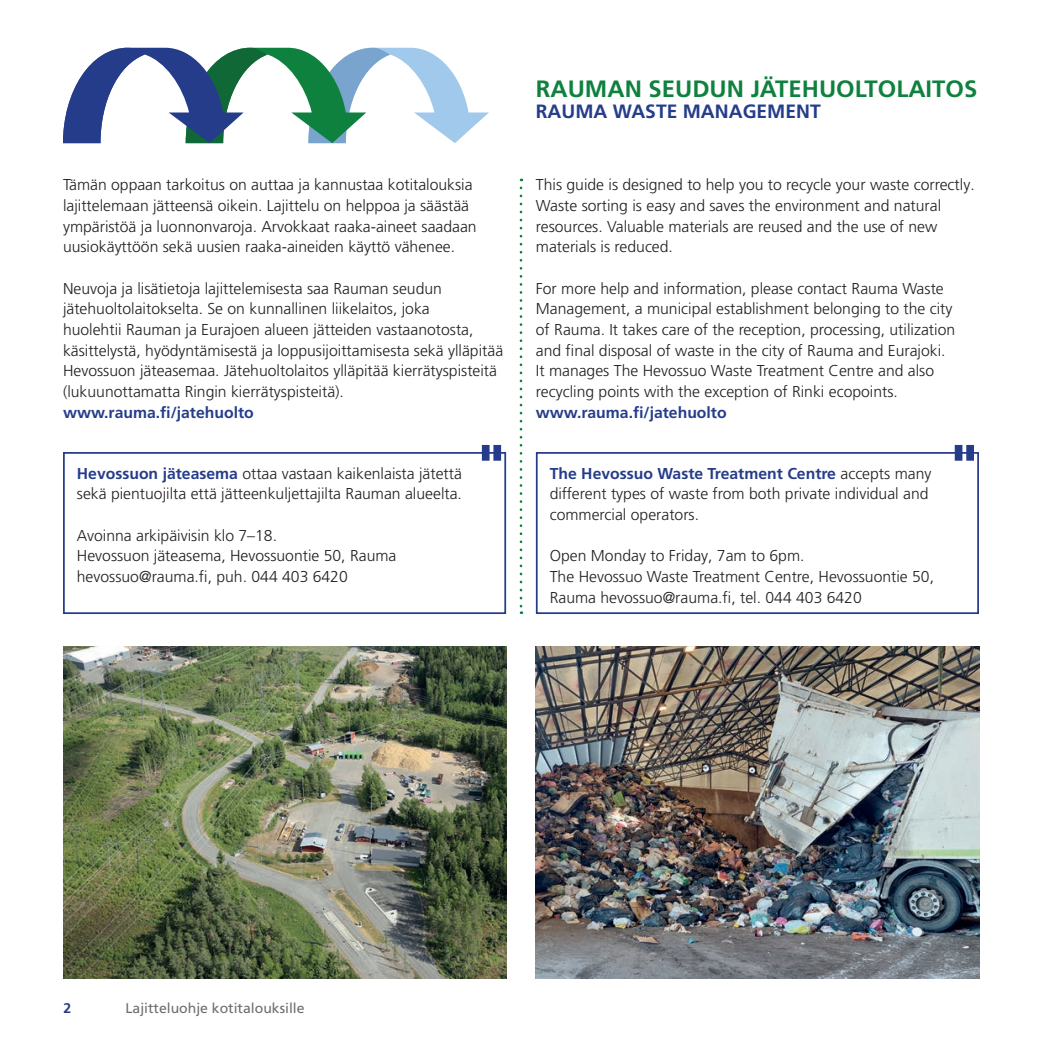
<style>
.page{position:relative;width:1042px;height:1042px;background:#fff}
.page>*{position:absolute;margin:0;border:0;box-sizing:border-box;transform-origin:0 0}
.t1{font:700 23.62px "Frutiger LT Pro";color:#0e813f}
.t2{font:700 19.25px "Frutiger LT Pro";color:#253c8a}
.t3{font:300 15.75px/20.7px "Frutiger LT Pro";color:#231f20}
.t4{font:700 15.75px "Frutiger LT Pro";color:#253c8a}
.t5{font:14px "Frutiger LT Pro";color:#6c6d70}
.t6{font:700 14px "Frutiger LT Pro";color:#253c8a}
.s1{font-weight:700;color:#253c8a}
</style>
<div class="page">
<svg style="left:63px;top:48px;width:426px;height:95px"></svg>
<div style="left:63px;top:452px;width:443px;height:162px;border:2px solid #253c8a"></div>
<div style="left:536px;top:452px;width:443px;height:162px;border:2px solid #253c8a"></div>
<svg style="left:482px;top:445px;width:19px;height:16px"></svg>
<svg style="left:955px;top:445px;width:19px;height:16px"></svg>
<svg style="left:520px;top:188px;width:2px;height:426px"></svg>
<img style="left:63px;top:646px;width:443px;height:332px">
<img style="left:536px;top:646px;width:443px;height:333px">
<p class="t3" style="left:63px;top:175px;width:415px">Tämän oppaan tarkoitus on auttaa ja kannustaa kotitalouksia lajittelemaan jätteensä oikein. Lajittelu on helppoa ja säästää ympäristöä ja luonnonvaroja. Arvokkaat raaka-aineet saadaan uusiokäyttöön sekä uusien raaka-aineiden käyttö vähenee.</p>
<p class="t3" style="left:63px;top:278px;width:442px">Neuvoja ja lisätietoja lajittelemisesta saa Rauman seudun jätehuoltolaitokselta. Se on kunnallinen liikelaitos, joka<br>huolehtii Rauman ja Eurajoen alueen jätteiden vastaanotosta, käsittelystä, hyödyntämisestä ja loppusijoittamisesta sekä ylläpitää Hevossuon jäteasemaa. Jätehuoltolaitos ylläpitää kierrätyspisteitä (lukuunottamatta Ringin kierrätyspisteitä).</p>
<p class="t4" style="left:63px;top:403px;width:192px">www.rauma.fi/jatehuolto</p>
<p class="t3" style="left:77px;top:463px;width:387px"><span class="s1">Hevossuon jäteasema</span> ottaa vastaan kaikenlaista jätettä sekä pientuojilta että jätteenkuljettajilta Rauman alueelta.</p>
<p class="t3" style="left:77px;top:525px;width:321px">Avoinna arkipäivisin klo 7–18.<br>Hevossuon jäteasema, Hevossuontie 50, Rauma hevossuo@rauma.fi, puh. 044 403 6420</p>
<h1 class="t1" style="left:536px;top:75px;width:443px">RAUMAN SEUDUN JÄTEHUOLTOLAITOS</h1>
<p class="t2" style="left:536px;top:100px;width:286px">RAUMA WASTE MANAGEMENT</p>
<p class="t3" style="left:536px;top:175px;width:440px">This guide is designed to help you to recycle your waste correctly.<br>Waste sorting is easy and saves the environment and natural resources. Valuable materials are reused and the use of new materials is reduced.</p>
<p class="t3" style="left:536px;top:278px;width:421px">For more help and information, please contact Rauma Waste Management, a municipal establishment belonging to the city of Rauma. It takes care of the reception, processing, utilization and final disposal of waste in the city of Rauma and Eurajoki.<br>It manages The Hevossuo Waste Treatment Centre and also recycling points with the exception of Rinki ecopoints.</p>
<p class="t4" style="left:536px;top:403px;width:192px">www.rauma.fi/jatehuolto</p>
<p class="t3" style="left:550px;top:463px;width:383px"><span class="s1">The Hevossuo Waste Treatment Centre</span> accepts many different types of waste from both private individual and commercial operators.</p>
<p class="t3" style="left:550px;top:546px;width:386px">Open Monday to Friday, 7am to 6pm.<br>The Hevossuo Waste Treatment Centre, Hevossuontie 50,<br>Rauma hevossuo@rauma.fi, tel. 044 403 6420</p>
<p class="t6" style="left:63px;top:999px;width:9px">2</p>
<p class="t5" style="left:126px;top:999px;width:180px">Lajitteluohje kotitalouksille</p>
</div>
